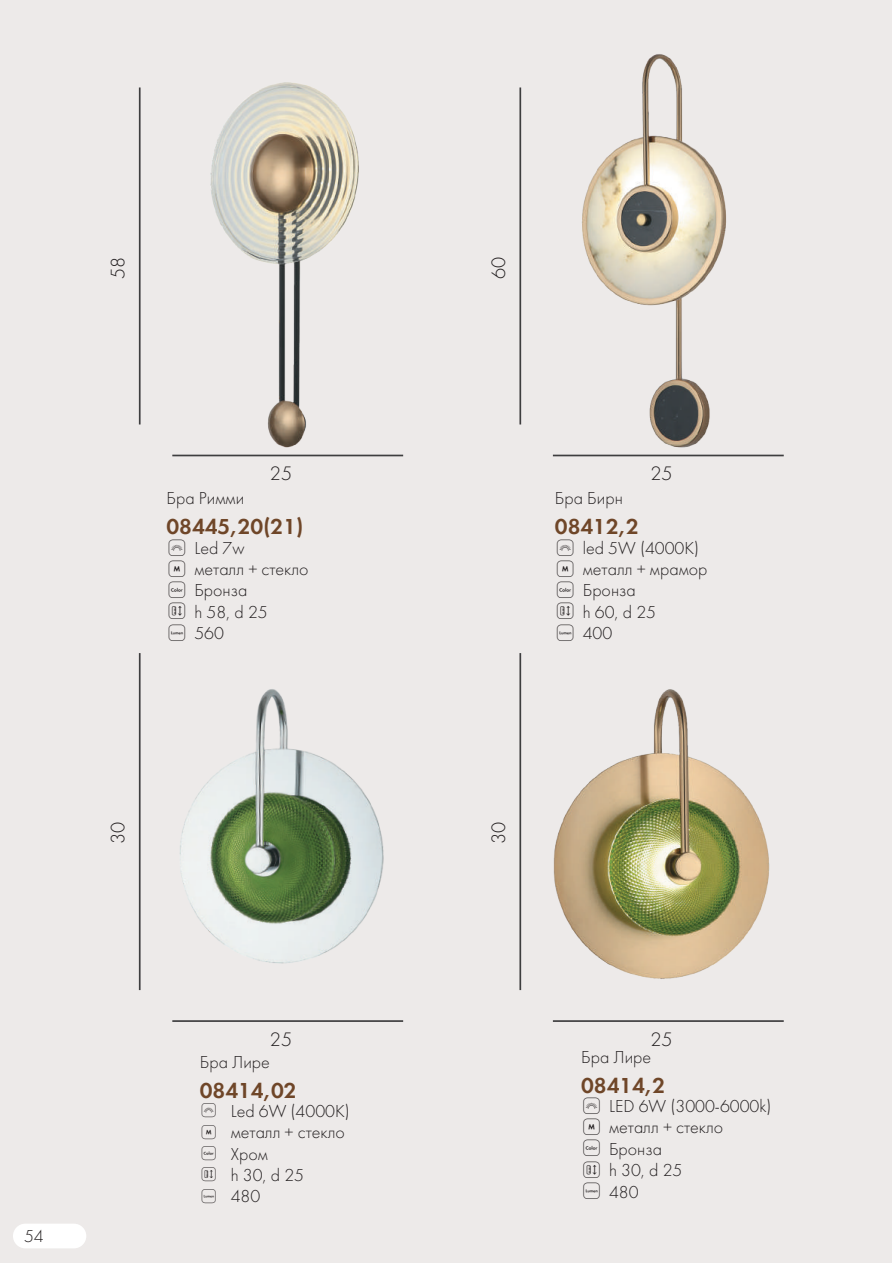
<style>
.page{position:relative;width:893px;height:1263px;background:#fff}
.page>*{position:absolute;margin:0;border:0;box-sizing:border-box;transform-origin:0 0}
.t1{font:22.5px "Futura Demi C";color:#6f4628}
.t2{font:20.25px "Futura Light C";color:#231f20}
.t3{font:18px/21.3px "Futura Light C";color:#231f20}
</style>
<div class="page">
<div style="left:0;top:0;width:892px;height:1263px;background:#edeae9"></div>
<div style="left:13px;top:1224px;width:73px;height:24px;background:#fff;border-radius:12px"></div>
<img style="left:210px;top:82px;width:149px;height:366px">
<img style="left:582px;top:54px;width:144px;height:394px">
<img style="left:180px;top:689px;width:204px;height:275px">
<img style="left:553px;top:689px;width:217px;height:290px">
<hr style="left:172px;top:455px;width:231px;height:1px;background:#3e3e3f">
<hr style="left:139px;top:87px;width:2px;height:337px;background:#3e3e3f">
<hr style="left:172px;top:1020px;width:231px;height:2px;background:#3e3e3f">
<hr style="left:139px;top:653px;width:2px;height:337px;background:#3e3e3f">
<hr style="left:553px;top:455px;width:231px;height:1px;background:#3e3e3f">
<hr style="left:519px;top:87px;width:2px;height:337px;background:#3e3e3f">
<hr style="left:553px;top:1020px;width:231px;height:2px;background:#3e3e3f">
<hr style="left:519px;top:653px;width:2px;height:337px;background:#3e3e3f">
<p class="t2" style="left:107px;top:279px;width:24px;rotate:-90deg">58</p>
<p class="t2" style="left:270px;top:463px;width:24px">25</p>
<p class="t3" style="left:166px;top:488px;width:79px">Бра Римми</p>
<p class="t1" style="left:166px;top:514px;width:138px">08445,20(21)</p>
<p class="t3" style="left:194px;top:538px;width:116px">Led 7w<br>металл + стекло<br>Бронза<br>h 58, d 25<br>560</p>
<p class="t2" style="left:107px;top:844px;width:24px;rotate:-90deg">30</p>
<p class="t3" style="left:24px;top:1226px;width:21px">54</p>
<p class="t2" style="left:270px;top:1028px;width:24px">25</p>
<p class="t3" style="left:200px;top:1052px;width:72px">Бра Лире</p>
<p class="t1" style="left:200px;top:1077px;width:98px">08414,02</p>
<p class="t3" style="left:231px;top:1101px;width:121px">Led 6W (4000K) металл + стекло<br>Хром<br>h 30, d 25<br>480</p>
<p class="t2" style="left:488px;top:279px;width:24px;rotate:-90deg">60</p>
<p class="t2" style="left:650px;top:463px;width:24px">25</p>
<p class="t3" style="left:555px;top:488px;width:69px">Бра Бирн</p>
<p class="t1" style="left:555px;top:514px;width:86px">08412,2</p>
<p class="t3" style="left:583px;top:538px;width:126px">led 5W (4000K) металл + мрамор<br>Бронза<br>h 60, d 25<br>400</p>
<p class="t2" style="left:488px;top:844px;width:24px;rotate:-90deg">30</p>
<p class="t2" style="left:650px;top:1028px;width:24px">25</p>
<p class="t3" style="left:581px;top:1047px;width:72px">Бра Лире</p>
<p class="t1" style="left:581px;top:1072px;width:86px">08414,2</p>
<p class="t3" style="left:609px;top:1096px;width:164px">LED 6W (3000-6000k) металл + стекло<br>Бронза<br>h 30, d 25<br>480</p>
</div>
